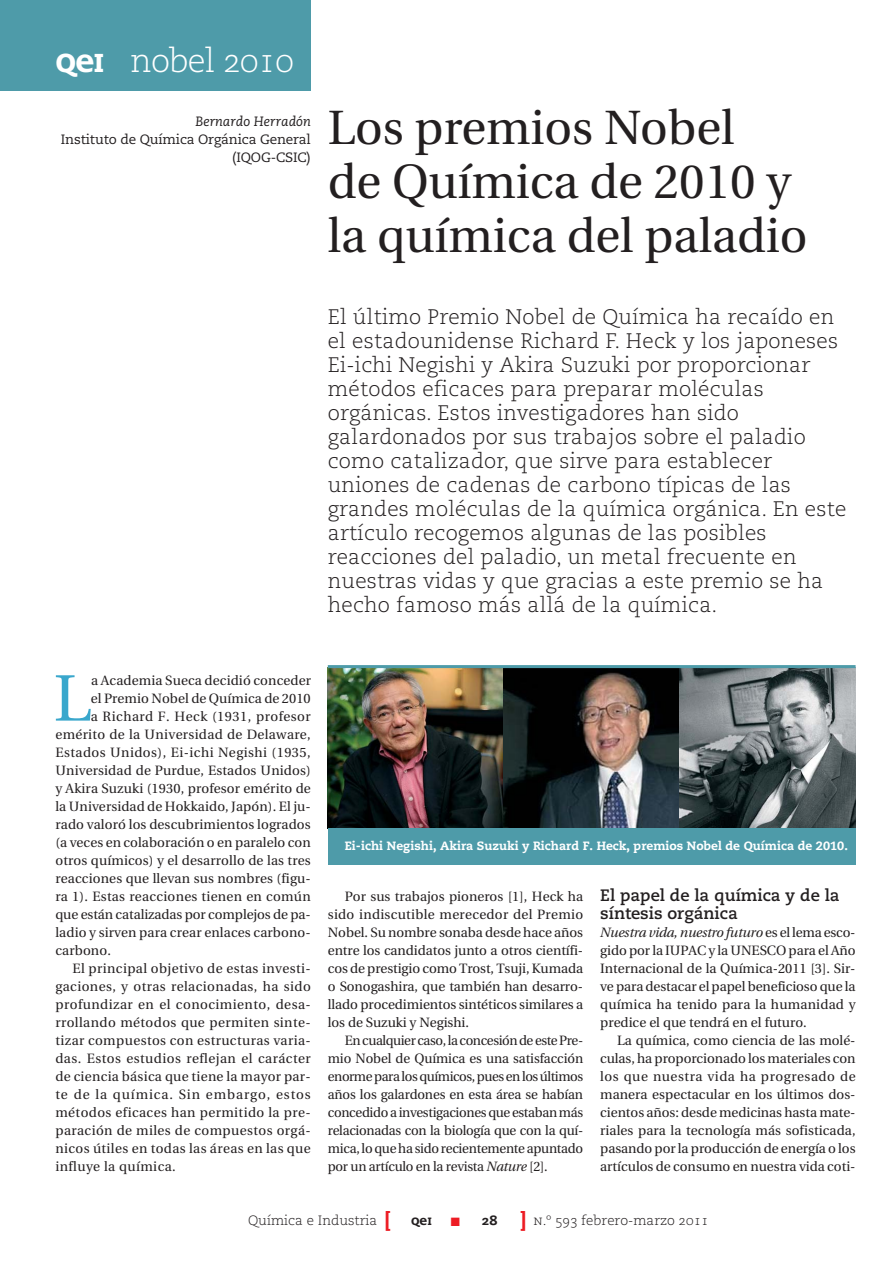
<style>
.page{position:relative;width:894px;height:1264px;background:#fff}
.page>*{position:absolute;margin:0;border:0;box-sizing:border-box;transform-origin:0 0}
.t1{font:65.55px "Utopia";color:#39a7cc}
.t2{font:48px/54px "Utopia";color:#231f20}
.t3{font:300 33px "Caecilia";letter-spacing:-.025em;color:#fff}
.t4{font:300 21px/24px "Caecilia";letter-spacing:.01em;color:#231f20}
.t5{font:700 16.5px/18px "Caecilia";color:#231f20}
.t6{font:13.5px/18px "Utopia";letter-spacing:.01em;color:#231f20;text-align:justify}
.t7{font:13.5px "Utopia";letter-spacing:.03em;color:#231f20}
.t8{font:13.5px "Utopia";letter-spacing:.035em;color:#231f20}
.t9{font:300 13.5px "Caecilia";color:#231f20}
.t10{font:13.5px/18px "Caecilia";letter-spacing:-.01em;color:#231f20;text-align:right}
.t11{font:13.5px "Utopia";letter-spacing:.065em;color:#231f20}
.t12{font:italic 13.5px "Caecilia";color:#231f20}
.t13{font:800 12px "Caecilia";color:#fff}
.t14{font:12px "Zapf Dingbats ITC";color:#ed1c24}
.s1{font-family:"Caecilia Heavy SC";font-weight:400}
.s2{font-weight:800}
.s3{font-family:"Caecilia Light SC";font-weight:400}
.s4{font-style:italic}
.s5{font-family:"Caecilia Heavy SC";font-weight:400;font-size:19.5px;color:#ed1c24}
</style>
<div class="page">
<div style="left:0;top:0;width:310px;height:90px;background:#4e9ba9"></div>
<img style="left:327px;top:668px;width:176px;height:160px">
<svg style="left:503px;top:668px;width:176px;height:160px;background:#373636"></svg>
<svg style="left:679px;top:668px;width:176px;height:160px;background:#697173"></svg>
<div style="left:327px;top:828px;width:528px;height:36px;background:#4e9ba9"></div>
<hr style="left:327px;top:665px;width:528px;height:3px;background:#4e9ba9">
<h3 class="t3" style="left:55px;top:47px;width:240px"><span class="s1">q</span><span class="s2">e</span><span class="s1">i</span> nobel <span class="s3">2010</span></h3>
<p class="t12" style="left:195px;top:116px;width:117px">Bernardo Herradón</p>
<p class="t10" style="left:61px;top:132px;width:251px">Instituto de Química Orgánica General (IQOG-CSIC)</p>
<h2 class="t2" style="left:327px;top:105px;width:481px">Los premios Nobel<br>de Química de 2010 y la química del paladio</h2>
<p class="t4" style="left:327px;top:307px;width:520px">El último Premio Nobel de Química ha recaído en el estadounidense Richard F. Heck y los japoneses Ei-ichi Negishi y Akira Suzuki por proporcionar métodos eficaces para preparar moléculas orgánicas. Estos investigadores han sido galardonados por sus trabajos sobre el paladio como catalizador, que sirve para establecer uniones de cadenas de carbono típicas de las grandes moléculas de la química orgánica. En este artículo recogemos algunas de las posibles reacciones del paladio, un metal frecuente en nuestras vidas y que gracias a este premio se ha hecho famoso más allá de la química.</p>
<h1 class="t1" style="left:54px;top:672px;width:39px">L</h1>
<p class="t6" style="left:91px;top:672px;width:221px">a Academia Sueca decidió conceder</p>
<p class="t6" style="left:91px;top:690px;width:221px">el Premio Nobel de Química de 2010</p>
<p class="t8" style="left:91px;top:710px;width:221px">a Richard F. Heck (1931, profesor</p>
<p class="t6" style="left:55px;top:726px;width:257px">emérito de la Universidad de Delaware,</p>
<p class="t8" style="left:55px;top:746px;width:257px">Estados Unidos), Ei-ichi Negishi (1935,</p>
<p class="t6" style="left:55px;top:762px;width:257px">Universidad de Purdue, Estados Unidos)</p>
<p class="t6" style="left:55px;top:780px;width:257px">y Akira Suzuki (1930, profesor emérito de</p>
<p class="t6" style="left:55px;top:798px;width:257px">la Universidad de Hokkaido, Japón). El ju-</p>
<p class="t6" style="left:55px;top:816px;width:257px">rado valoró los descubrimientos logrados</p>
<p class="t6" style="left:55px;top:834px;width:257px">(a veces en colaboración o en paralelo con</p>
<p class="t6" style="left:55px;top:852px;width:257px">otros químicos) y el desarrollo de las tres</p>
<p class="t6" style="left:55px;top:870px;width:257px">reacciones que llevan sus nombres (figu-</p>
<p class="t6" style="left:55px;top:888px;width:257px">ra 1). Estas reacciones tienen en común</p>
<p class="t6" style="left:55px;top:906px;width:257px">que están catalizadas por complejos de pa-</p>
<p class="t6" style="left:55px;top:924px;width:257px">ladio y sirven para crear enlaces carbono-</p>
<p class="t6" style="left:55px;top:942px;width:57px">carbono.</p>
<p class="t7" style="left:72px;top:962px;width:240px">El principal objetivo de estas investi-</p>
<p class="t7" style="left:55px;top:980px;width:257px">gaciones, y otras relacionadas, ha sido</p>
<p class="t8" style="left:55px;top:998px;width:257px">profundizar en el conocimiento, desa-</p>
<p class="t7" style="left:55px;top:1016px;width:257px">rrollando métodos que permiten sinte-</p>
<p class="t7" style="left:55px;top:1034px;width:257px">tizar compuestos con estructuras varia-</p>
<p class="t8" style="left:55px;top:1052px;width:257px">das. Estos estudios reflejan el carácter</p>
<p class="t6" style="left:55px;top:1068px;width:257px">de ciencia básica que tiene la mayor par-</p>
<p class="t11" style="left:55px;top:1088px;width:257px">te de la química. Sin embargo, estos</p>
<p class="t7" style="left:55px;top:1106px;width:257px">métodos eficaces han permitido la pre-</p>
<p class="t7" style="left:55px;top:1124px;width:257px">paración de miles de compuestos orgá-</p>
<p class="t7" style="left:55px;top:1142px;width:257px">nicos útiles en todas las áreas en las que</p>
<p class="t7" style="left:55px;top:1160px;width:122px">influye la química.</p>
<p class="t13" style="left:344px;top:840px;width:504px">Ei-ichi Negishi, Akira Suzuki y Richard F. Heck, premios Nobel de Química de 2010.</p>
<p class="t6" style="left:327px;top:888px;width:257px;text-indent:17px">Por sus trabajos pioneros [1], Heck ha sido indiscutible merecedor del Premio Nobel. Su nombre sonaba desde hace años entre los candidatos junto a otros científi&shy;cos de prestigio como Trost, Tsuji, Kumada o Sonogashira, que también han desarro&shy;llado procedimientos sintéticos similares a los de Suzuki y Negishi.</p>
<p class="t6" style="left:327px;top:1032px;width:257px;text-indent:17px">En cualquier caso, la concesión de este Pre&shy;mio Nobel de Química es una satisfacción enorme para los químicos, pues en los últimos años los galardones en esta área se habían concedido a investigaciones que estaban más relacionadas con la biología que con la quí&shy;mica, lo que ha sido recientemente apuntado por un artículo en la revista <span class="s4">Nature</span> [2].</p>
<p class="t5" style="left:600px;top:887px;width:241px">El papel de la química y de la síntesis orgánica</p>
<p class="t6" style="left:600px;top:924px;width:257px"><span class="s4">Nuestra vida, nuestro futuro</span> es el lema esco&shy;gido por la IUPAC y la UNESCO para el Año Internacional de la Química-2011 [3]. Sir&shy;ve para destacar el papel beneficioso que la química ha tenido para la humanidad y predice el que tendrá en el futuro.</p>
<p class="t6" style="left:600px;top:1032px;width:257px;text-indent:17px">La química, como ciencia de las molé&shy;culas, ha proporcionado los materiales con los que nuestra vida ha progresado de manera espectacular en los últimos dos&shy;cientos años: desde medicinas hasta mate&shy;riales para la tecnología más sofisticada, pasando por la producción de energía o los artículos de consumo en nuestra vida coti-</p>
<p class="t9" style="left:248px;top:1214px;width:185px">Química e Industria <span class="s5">[</span> <span class="s1">q</span><span class="s2">e</span><span class="s1">i</span></p>
<p class="t9" style="left:481px;top:1214px;width:228px"><span class="s1">28</span> <span class="s5">]</span> <span class="s3">n.º 593</span> febrero<span class="s3">-</span>marzo <span class="s3">2011</span></p>
<p class="t14" style="left:450px;top:1217px;width:11px">■</p>
</div>
